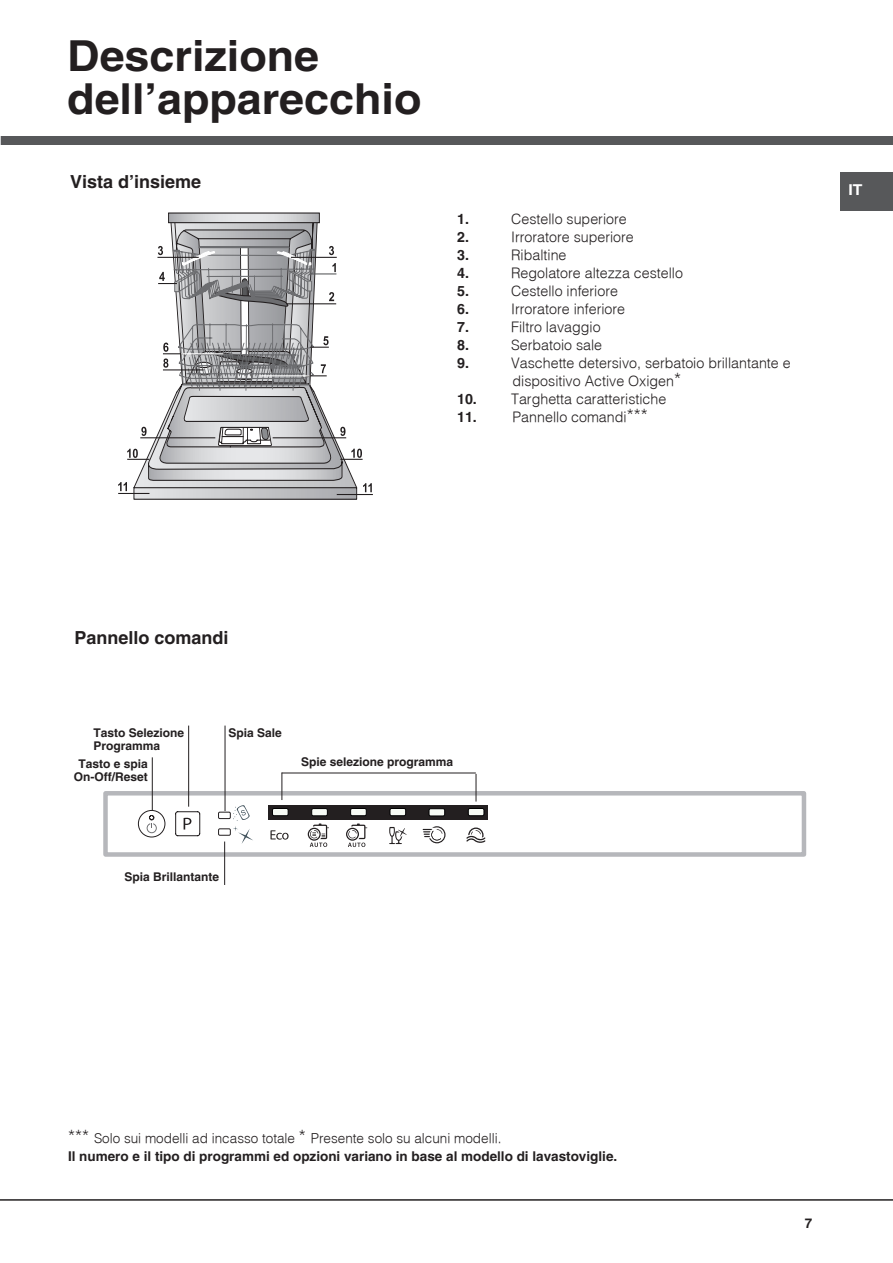
<style>
.page{position:relative;width:893px;height:1263px;background:#fff}
.page>*{position:absolute;margin:0;border:0;box-sizing:border-box;transform-origin:0 0}
.HEAD_1{font:700 42.75px "Helvetica";color:#231f20;scale:1.05 1}
.HEAD_2{font:700 18px "Helvetica";color:#231f20}
.t1{font:700 15px "Helvetica";color:#fff;scale:1.05 1}
.BODY_TEXT{font:300 14.25px "Helvetica";color:#231f20}
.BODY_TEXT-2{font:700 14.25px "Helvetica";color:#231f20}
.BODY_TEXT_bullet_lis{font:700 13.5px "Helvetica";color:#231f20}
.BODY_TEXT-3{font:300 13.5px "Helvetica";color:#231f20}
.BODY_TEXT-4{font:700 12px/13.5px "Helvetica";color:#231f20}
.HEAD_3{font:700 12px "Helvetica";color:#231f20}
.s1{font-size:18px}
.s2{font-weight:700}
</style>
<div class="page">
<div style="left:841px;top:172px;width:52px;height:38px;background:#57585a"></div>
<div style="left:0;top:136px;width:893px;height:9px;background:#57585a"></div>
<hr style="left:0;top:1199px;width:893px;height:2px;background:#231f20">
<svg style="left:170px;top:215px;width:148px;height:4px"></svg>
<hr style="left:337px;top:494px;width:36px;height:1px;background:#231f20">
<svg style="left:118px;top:219px;width:254px;height:281px"></svg>
<div style="left:103px;top:791px;width:703px;height:66px;border:4px solid #b6b7bb"></div>
<svg style="left:218px;top:804px;width:35px;height:40px"></svg>
<svg style="left:138px;top:810px;width:62px;height:27px"></svg>
<div style="left:268px;top:804px;width:220px;height:15px;background:#231f20"></div>
<div style="left:468px;top:808px;width:16px;height:8px;background:#f7fbf5;border-radius:2px"></div>
<div style="left:468px;top:808px;width:16px;height:8px;border:1px solid #000001;border-radius:2px"></div>
<div style="left:429px;top:809px;width:16px;height:7px;background:#f7fbf5;border-radius:2px"></div>
<div style="left:429px;top:808px;width:16px;height:8px;border:1px solid #000001;border-radius:2px"></div>
<div style="left:390px;top:808px;width:16px;height:8px;background:#f7fbf5;border-radius:2px"></div>
<div style="left:390px;top:808px;width:16px;height:8px;border:1px solid #000001;border-radius:2px"></div>
<div style="left:351px;top:808px;width:15px;height:8px;background:#f7fbf5;border-radius:2px"></div>
<div style="left:350px;top:808px;width:16px;height:8px;border:1px solid #000001;border-radius:2px"></div>
<div style="left:312px;top:808px;width:15px;height:8px;background:#f7fbf5;border-radius:2px"></div>
<div style="left:312px;top:808px;width:16px;height:8px;border:1px solid #000001;border-radius:2px"></div>
<div style="left:272px;top:808px;width:16px;height:8px;background:#f7fbf5;border-radius:2px"></div>
<div style="left:272px;top:808px;width:16px;height:8px;border:1px solid #000001;border-radius:2px"></div>
<svg style="left:308px;top:823px;width:21px;height:24px"></svg>
<svg style="left:346px;top:823px;width:21px;height:24px"></svg>
<svg style="left:423px;top:826px;width:22px;height:17px"></svg>
<svg style="left:270px;top:830px;width:19px;height:10px"></svg>
<svg style="left:389px;top:827px;width:18px;height:17px"></svg>
<svg style="left:466px;top:827px;width:19px;height:16px"></svg>
<hr style="left:225px;top:725px;width:1px;height:86px;background:#231f20">
<svg style="left:282px;top:772px;width:1px;height:28px"></svg>
<hr style="left:224px;top:841px;width:1px;height:44px;background:#231f20">
<hr style="left:188px;top:725px;width:1px;height:82px;background:#231f20">
<hr style="left:152px;top:757px;width:1px;height:53px;background:#231f20">
<svg style="left:476px;top:774px;width:1px;height:27px"></svg>
<hr style="left:282px;top:773px;width:194px;height:1px;background:#231f20">
<p class="HEAD_1" style="left:67px;top:30px;width:241px">Descrizione</p>
<p class="HEAD_1" style="left:67px;top:73px;width:339px">dell’apparecchio</p>
<p class="HEAD_2" style="left:70px;top:170px;width:133px">Vista d’insieme</p>
<p class="BODY_TEXT-2" style="left:457px;top:211px;width:13px">1.</p>
<p class="BODY_TEXT" style="left:511px;top:210px;width:117px">Cestello superiore</p>
<p class="BODY_TEXT-2" style="left:457px;top:229px;width:13px">2.</p>
<p class="BODY_TEXT" style="left:511px;top:228px;width:124px">Irroratore superiore</p>
<p class="BODY_TEXT-2" style="left:457px;top:247px;width:13px">3.</p>
<p class="BODY_TEXT" style="left:511px;top:246px;width:57px">Ribaltine</p>
<p class="BODY_TEXT-2" style="left:457px;top:265px;width:13px">4.</p>
<p class="BODY_TEXT" style="left:511px;top:264px;width:173px">Regolatore altezza cestello</p>
<p class="BODY_TEXT-2" style="left:457px;top:283px;width:13px">5.</p>
<p class="BODY_TEXT" style="left:511px;top:282px;width:108px">Cestello inferiore</p>
<p class="BODY_TEXT-2" style="left:457px;top:301px;width:13px">6.</p>
<p class="BODY_TEXT" style="left:511px;top:300px;width:116px">Irroratore inferiore</p>
<p class="BODY_TEXT-2" style="left:457px;top:319px;width:13px">7.</p>
<p class="BODY_TEXT" style="left:511px;top:318px;width:91px">Filtro lavaggio</p>
<p class="BODY_TEXT-2" style="left:457px;top:337px;width:13px">8.</p>
<p class="BODY_TEXT" style="left:511px;top:336px;width:93px">Serbatoio sale</p>
<p class="BODY_TEXT-2" style="left:457px;top:355px;width:13px">9.</p>
<p class="BODY_TEXT" style="left:511px;top:354px;width:281px">Vaschette detersivo, serbatoio brillantante e</p>
<p class="BODY_TEXT" style="left:513px;top:372px;width:170px">dispositivo Active Oxigen<span class="s1">*</span></p>
<p class="BODY_TEXT" style="left:457px;top:390px;width:211px"><span class="s2">10.</span> Targhetta caratteristiche</p>
<p class="BODY_TEXT-2" style="left:457px;top:409px;width:21px">11.</p>
<p class="BODY_TEXT" style="left:513px;top:408px;width:137px">Pannello comandi<span class="s1">***</span></p>
<p class="t1" style="left:848px;top:180px;width:15px">IT</p>
<p class="HEAD_2" style="left:74px;top:626px;width:156px">Pannello comandi</p>
<p class="BODY_TEXT-4" style="left:94px;top:726px;width:92px">Tasto Selezione<br>Programma</p>
<p class="BODY_TEXT-4" style="left:78px;top:756px;width:71px">Tasto e spia</p>
<p class="HEAD_3" style="left:74px;top:770px;width:76px">On-Off/Reset</p>
<p class="BODY_TEXT-4" style="left:229px;top:726px;width:55px">Spia Sale</p>
<p class="BODY_TEXT-4" style="left:301px;top:755px;width:154px">Spie selezione programma</p>
<p class="BODY_TEXT-4" style="left:124px;top:870px;width:96px">Spia Brillantante</p>
<p class="BODY_TEXT-3" style="left:68px;top:1129px;width:435px"><span class="s1">***</span> Solo sui modelli ad incasso totale <span class="s1">*</span> Presente solo su alcuni modelli.</p>
<p class="BODY_TEXT_bullet_lis" style="left:68px;top:1148px;width:551px">Il numero e il tipo di programmi ed opzioni variano in base al modello di lavastoviglie.</p>
<p class="BODY_TEXT_bullet_lis" style="left:805px;top:1215px;width:9px">7</p>
</div>
